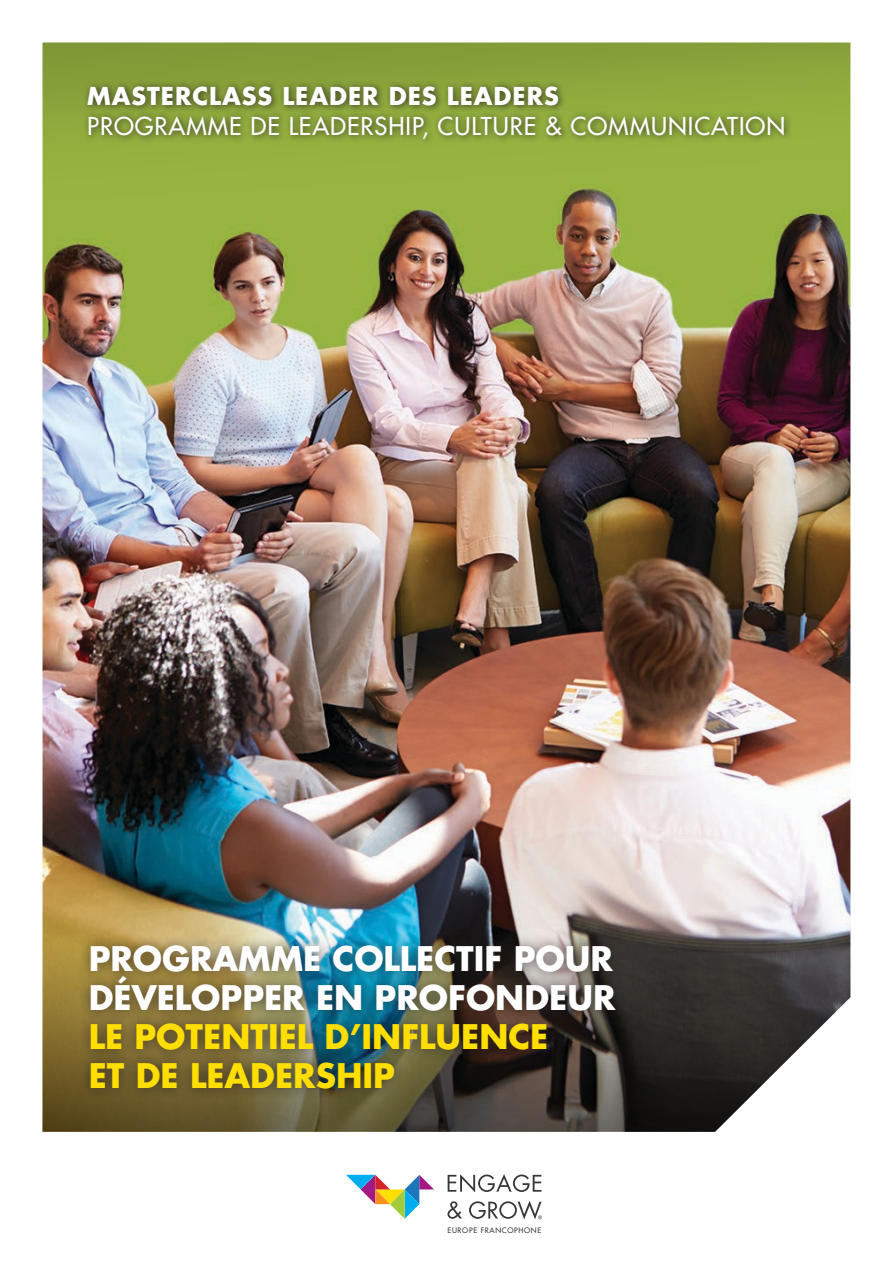
<style>
.page{position:relative;width:893px;height:1263px;background:#fff}
.page>*{position:absolute;margin:0;border:0;box-sizing:border-box;transform-origin:0 0}
.t1{font:700 33px/39px "Futura Std";color:#fff}
.t2{font:700 33px/39px "Futura Std";color:#ffde00}
.t3{font:500 24px "Futura Std";letter-spacing:.04em;color:#fff}
.t4{font:700 24px "Futura Std";letter-spacing:.04em;color:#fff}
.t5{font:500 7.35px "Futura Std";letter-spacing:.09em;color:#383738}
</style>
<div class="page">
<img style="left:43px;top:43px;width:807px;height:1089px">
<div style="left:78px;top:933px;width:549px;height:169px;background:#231f20;opacity:.7"></div>
<div style="left:83px;top:80px;width:709px;height:67px;background:#231f20;opacity:.8"></div>
<svg style="left:448px;top:1174px;width:93px;height:18px"></svg>
<svg style="left:447px;top:1201px;width:15px;height:18px"></svg>
<svg style="left:346px;top:1175px;width:88px;height:44px"></svg>
<svg style="left:469px;top:1201px;width:73px;height:18px"></svg>
<p class="t4" style="left:87px;top:80px;width:473px">MASTERCLASS LEADER DES LEADERS</p>
<p class="t3" style="left:87px;top:111px;width:700px">PROGRAMME DE LEADERSHIP, CULTURE &amp; COMMUNICATION</p>
<p class="t1" style="left:89px;top:939px;width:528px">PROGRAMME COLLECTIF POUR<br>DÉVELOPPER EN PROFONDEUR</p>
<p class="t2" style="left:89px;top:1017px;width:461px">LE POTENTIEL D’INFLUENCE<br>ET DE LEADERSHIP</p>
<p class="t5" style="left:447px;top:1225px;width:95px">EUROPE FRANCOPHONE</p>
</div>
